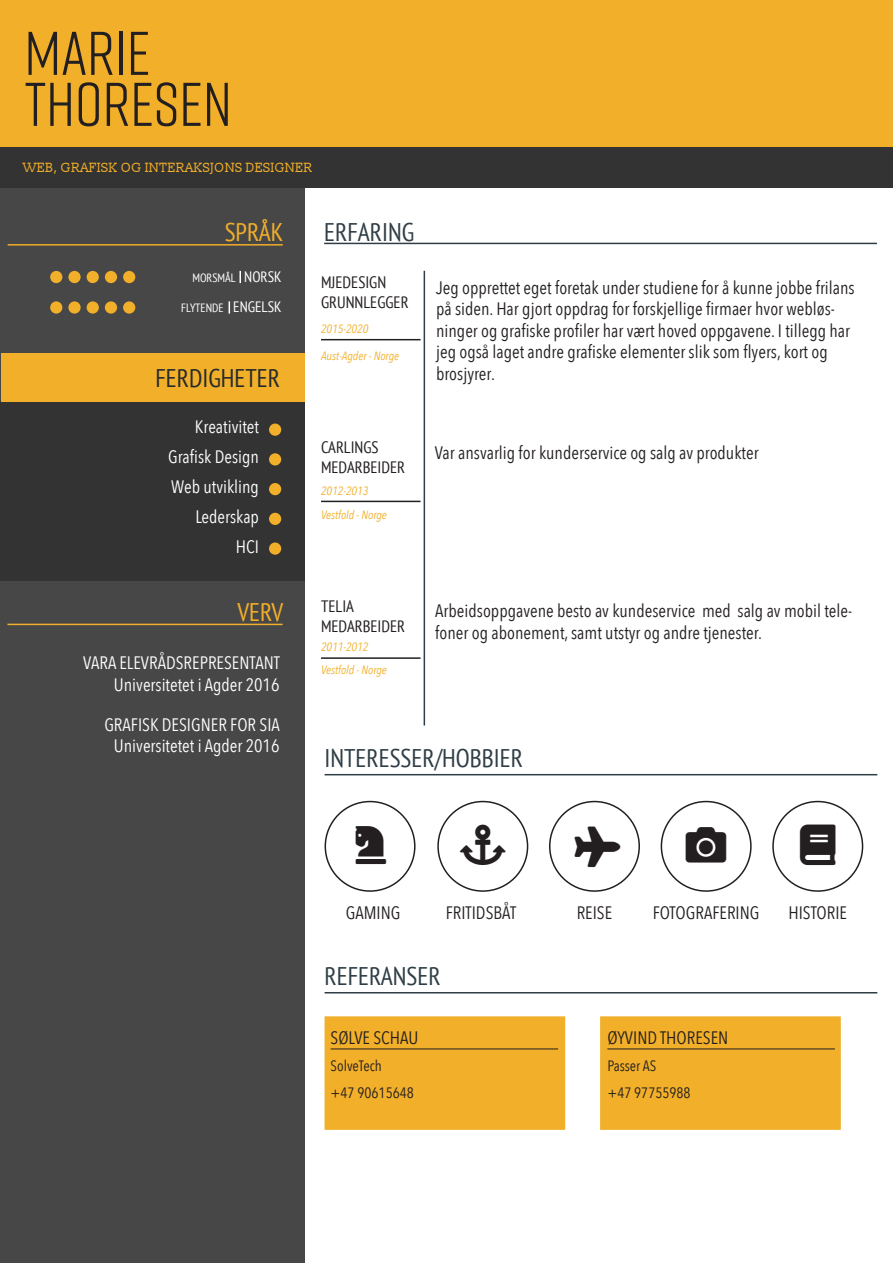
<style>
.page{position:relative;width:893px;height:1263px;background:#fff}
.page>*{position:absolute;margin:0;border:0;box-sizing:border-box;transform-origin:0 0}
.t1{font:61.5px "Rift";color:#231f20}
.t2{font:40.5px "Font Awesome 5 Free Solid";color:#231f20}
.t3{font:condensed 25.5px "PT Sans";color:#2f3e46}
.t4{font:condensed 25.5px "PT Sans";color:#252b2c}
.t5{font:condensed 25.5px "PT Sans";color:#f2af29}
.t6{font:18px/21.6px "Avenir Next Condensed";color:#231f20}
.t7{font:18px "Avenir Next Condensed";color:#fff}
.t8{font:condensed 16.5px "PT Sans";color:#231f20}
.t9{font:15px "Avenir Next Condensed";color:#231f20}
.t10{font:13.5px "Slabo 13 px";color:#f2af29}
.t11{font:italic 12px "Avenir Next Condensed";color:#f2af29}
.t12{font:condensed 12px "PT Sans";color:#fff}
.s1{font-size:15px}
</style>
<div class="page">
<div style="left:325px;top:1016px;width:240px;height:114px;background:#f2af29;border:2px solid #f2af29"></div>
<div style="left:600px;top:1016px;width:241px;height:114px;background:#f2af29;border:2px solid #f2af29"></div>
<div style="left:0;top:0;width:893px;height:153px;background:#f2af29"></div>
<div style="left:0;top:188px;width:304px;height:264px;background:#474747"></div>
<div style="left:0;top:402px;width:304px;height:194px;background:#333"></div>
<div style="left:0;top:148px;width:893px;height:40px;background:#333"></div>
<div style="left:1px;top:353px;width:303px;height:49px;background:#f2af29"></div>
<hr style="left:324px;top:243px;width:553px;height:1px;background:#2f3e46">
<hr style="left:424px;top:271px;width:1px;height:454px;background:#2f3e46">
<hr style="left:321px;top:339px;width:100px;height:1px;background:#231f20">
<hr style="left:321px;top:657px;width:100px;height:2px;background:#231f20">
<hr style="left:321px;top:501px;width:100px;height:1px;background:#231f20">
<hr style="left:325px;top:774px;width:552px;height:1px;background:#2f3e46">
<div style="left:325px;top:801px;width:91px;height:91px;border:2px solid #231f20;border-radius:50%"></div>
<div style="left:437px;top:801px;width:91px;height:91px;border:2px solid #231f20;border-radius:50%"></div>
<div style="left:549px;top:801px;width:91px;height:91px;border:2px solid #231f20;border-radius:50%"></div>
<div style="left:661px;top:801px;width:91px;height:91px;border:2px solid #231f20;border-radius:50%"></div>
<div style="left:772px;top:801px;width:91px;height:91px;border:2px solid #231f20;border-radius:50%"></div>
<hr style="left:8px;top:244px;width:275px;height:2px;background:#f2af29">
<div style="left:123px;top:271px;width:12px;height:12px;background:#f2af29;border-radius:50%"></div>
<div style="left:105px;top:271px;width:12px;height:12px;background:#f2af29;border-radius:50%"></div>
<div style="left:87px;top:271px;width:12px;height:12px;background:#f2af29;border-radius:50%"></div>
<div style="left:68px;top:271px;width:13px;height:12px;background:#f2af29;border-radius:50%"></div>
<div style="left:50px;top:271px;width:12px;height:12px;background:#f2af29;border-radius:50%"></div>
<div style="left:123px;top:301px;width:12px;height:13px;background:#f2af29;border-radius:50%"></div>
<div style="left:105px;top:301px;width:12px;height:13px;background:#f2af29;border-radius:50%"></div>
<div style="left:87px;top:301px;width:12px;height:13px;background:#f2af29;border-radius:50%"></div>
<svg style="left:68px;top:301px;width:13px;height:13px"></svg>
<div style="left:50px;top:301px;width:12px;height:13px;background:#f2af29;border-radius:50%"></div>
<svg style="left:239px;top:271px;width:2px;height:12px"></svg>
<svg style="left:229px;top:301px;width:1px;height:13px"></svg>
<div style="left:0;top:582px;width:304px;height:681px;background:#474747"></div>
<hr style="left:7px;top:624px;width:276px;height:1px;background:#f2af29">
<div style="left:269px;top:423px;width:12px;height:13px;background:#f2af29;border-radius:50%"></div>
<div style="left:269px;top:453px;width:12px;height:12px;background:#f2af29;border-radius:50%"></div>
<div style="left:269px;top:483px;width:12px;height:12px;background:#f2af29;border-radius:50%"></div>
<div style="left:269px;top:513px;width:12px;height:12px;background:#f2af29;border-radius:50%"></div>
<div style="left:269px;top:542px;width:12px;height:13px;background:#f2af29;border-radius:50%"></div>
<hr style="left:325px;top:992px;width:552px;height:1px;background:#2f3e46">
<hr style="left:331px;top:1048px;width:227px;height:1px;background:#231f20">
<hr style="left:607px;top:1048px;width:228px;height:1px;background:#231f20">
<p class="t1" style="left:24px;top:10px;width:128px">MARIE</p>
<p class="t1" style="left:24px;top:61px;width:209px">THORESEN</p>
<p class="t10" style="left:24px;top:159px;width:291px">WEB, GRAFISK OG INTERAKSJONS DESIGNER</p>
<p class="t5" style="left:225px;top:216px;width:60px">SPRÅK</p>
<p class="t12" style="left:192px;top:270px;width:91px">MORSMÅL <span class="s1">NORSK</span></p>
<p class="t12" style="left:181px;top:300px;width:102px">FLYTENDE <span class="s1">ENGELSK</span></p>
<p class="t4" style="left:155px;top:361px;width:126px">FERDIGHETER</p>
<p class="t7" style="left:195px;top:411px;width:66px">Kreativitet</p>
<p class="t7" style="left:168px;top:441px;width:92px">Grafisk Design</p>
<p class="t7" style="left:171px;top:471px;width:89px">Web utvikling</p>
<p class="t7" style="left:195px;top:501px;width:65px">Lederskap</p>
<p class="t7" style="left:236px;top:531px;width:25px">HCI</p>
<p class="t3" style="left:324px;top:215px;width:92px">ERFARING</p>
<p class="t8" style="left:321px;top:272px;width:67px">MJEDESIGN</p>
<p class="t8" style="left:321px;top:291px;width:89px">GRUNNLEGGER</p>
<p class="t11" style="left:321px;top:321px;width:49px">2015-2020</p>
<p class="t11" style="left:321px;top:349px;width:80px">Aust-Agder - Norge</p>
<p class="t8" style="left:321px;top:437px;width:59px">CARLINGS</p>
<p class="t8" style="left:321px;top:457px;width:86px">MEDARBEIDER</p>
<p class="t11" style="left:321px;top:483px;width:49px">2012-2013</p>
<p class="t11" style="left:321px;top:507px;width:67px">Vestfold - Norge</p>
<p class="t6" style="left:436px;top:276px;width:420px">Jeg opprettet eget foretak under studiene for å kunne jobbe frilans på siden. Har gjort oppdrag for forskjellige firmaer hvor webløs&shy;ninger og grafiske profiler har vært hoved oppgavene. I tillegg har jeg også laget andre grafiske elementer slik som flyers, kort og brosjyrer.</p>
<p class="t6" style="left:435px;top:441px;width:325px">Var ansvarlig for kunderservice og salg av produkter</p>
<p class="t5" style="left:237px;top:595px;width:47px">VERV</p>
<p class="t7" style="left:83px;top:647px;width:198px">VARA ELEVRÅDSREPRESENTANT</p>
<p class="t7" style="left:114px;top:669px;width:167px">Universitetet i Agder 2016</p>
<p class="t7" style="left:104px;top:709px;width:177px">GRAFISK DESIGNER FOR SIA</p>
<p class="t7" style="left:114px;top:731px;width:167px">Universitetet i Agder 2016</p>
<p class="t8" style="left:321px;top:595px;width:34px">TELIA</p>
<p class="t8" style="left:321px;top:615px;width:86px">MEDARBEIDER</p>
<p class="t11" style="left:321px;top:640px;width:49px">2011-2012</p>
<p class="t11" style="left:321px;top:662px;width:67px">Vestfold - Norge</p>
<p class="t6" style="left:435px;top:599px;width:418px">Arbeidsoppgavene besto av kundeservice med salg av mobil tele&shy;foner og abonement, samt utstyr og andre tjenester.</p>
<p class="t3" style="left:325px;top:741px;width:200px">INTERESSER/HOBBIER</p>
<p class="t2" style="left:356px;top:824px;width:32px">▲▲■▼</p>
<p class="t2" style="left:575px;top:827px;width:47px">●■</p>
<p class="t6" style="left:346px;top:901px;width:56px">GAMING</p>
<p class="t6" style="left:446px;top:901px;width:72px">FRITIDSBÅT</p>
<p class="t6" style="left:577px;top:901px;width:37px">REISE</p>
<p class="t6" style="left:653px;top:901px;width:108px">FOTOGRAFERING</p>
<p class="t6" style="left:788px;top:901px;width:60px">HISTORIE</p>
<p class="t3" style="left:325px;top:960px;width:118px">REFERANSER</p>
<p class="t6" style="left:331px;top:1026px;width:89px">SØLVE SCHAU</p>
<p class="t9" style="left:331px;top:1053px;width:53px">SolveTech</p>
<p class="t9" style="left:331px;top:1080px;width:85px">+47 90615648</p>
<p class="t6" style="left:607px;top:1026px;width:122px">ØYVIND THORESEN</p>
<p class="t9" style="left:607px;top:1053px;width:50px">Passer AS</p>
<p class="t9" style="left:607px;top:1080px;width:85px">+47 97755988</p>
</div>
